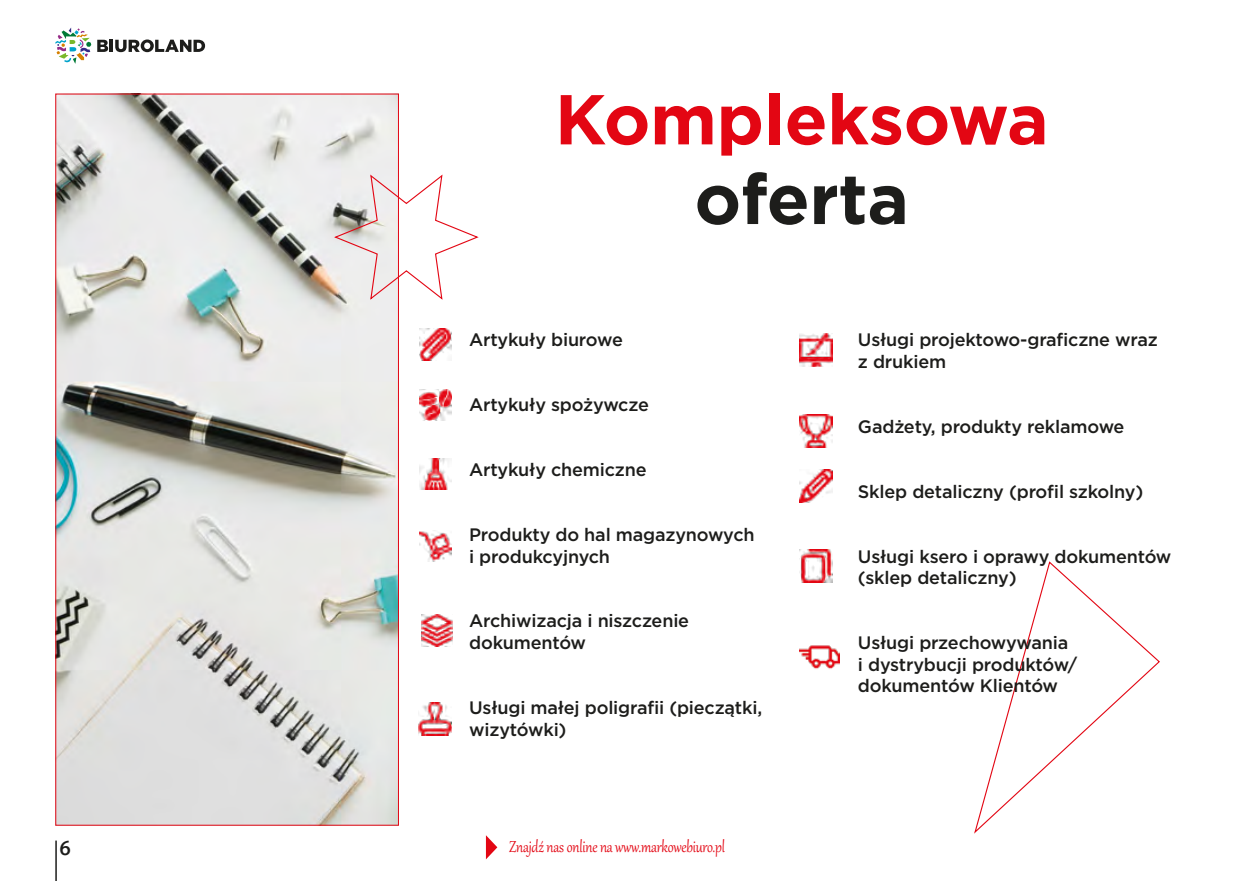
<style>
.page{position:relative;width:1234px;height:881px;background:#fff}
.page>*{position:absolute;margin:0;border:0;box-sizing:border-box;transform-origin:0 0}
.t1{font:700 70.35px "Gotham";letter-spacing:-.005em;color:#e30613}
.t2{font:700 70.35px "Gotham";letter-spacing:-.005em;color:#1d1d1b}
.t3{font:21px "Naomi Sans EFN Medium";color:#1d1d1b}
.t4{font:19.5px "Gabriola";letter-spacing:-.01em;color:#e30613;scale:.85 1}
.t5{font:500 18px/21.6px "Gotham";letter-spacing:-.01em;color:#1d1d1b}
</style>
<div class="page">
<svg style="left:486px;top:835px;width:11px;height:24px"></svg>
<svg style="left:97px;top:39px;width:108px;height:13px"></svg>
<svg style="left:55px;top:28px;width:36px;height:36px"></svg>
<hr style="left:55px;top:840px;width:2px;height:40px;background:#1d1d1b">
<img style="left:57px;top:96px;width:340px;height:727px">
<svg style="left:974px;top:561px;width:186px;height:272px"></svg>
<svg style="left:332px;top:173px;width:147px;height:128px"></svg>
<img style="left:419px;top:329px;width:32px;height:31px">
<img style="left:419px;top:389px;width:32px;height:31px">
<img style="left:419px;top:458px;width:32px;height:31px">
<img style="left:421px;top:614px;width:32px;height:32px">
<img style="left:799px;top:645px;width:40px;height:24px">
<img style="left:799px;top:414px;width:33px;height:33px">
<img style="left:419px;top:530px;width:32px;height:31px">
<img style="left:799px;top:333px;width:33px;height:33px">
<img style="left:799px;top:469px;width:33px;height:33px">
<img style="left:418px;top:702px;width:33px;height:33px">
<img style="left:799px;top:549px;width:33px;height:33px">
<h1 class="t1" style="left:554px;top:73px;width:495px">Kompleksowa</h1>
<h1 class="t2" style="left:694px;top:152px;width:216px">oferta</h1>
<p class="t5" style="left:469px;top:329px;width:155px">Artykuły biurowe</p>
<p class="t5" style="left:469px;top:393px;width:181px">Artykuły spożywcze</p>
<p class="t5" style="left:469px;top:458px;width:179px">Artykuły chemiczne</p>
<p class="t5" style="left:469px;top:523px;width:287px">Produkty do hal magazynowych i produkcyjnych</p>
<p class="t5" style="left:469px;top:609px;width:221px">Archiwizacja i niszczenie dokumentów</p>
<p class="t5" style="left:469px;top:696px;width:294px">Usługi małej poligrafii (pieczątki, wizytówki)</p>
<p class="t3" style="left:60px;top:835px;width:13px">6</p>
<p class="t4" style="left:509px;top:833px;width:255px">Znajdź nas online na www.markowebiuro.pl</p>
<p class="t5" style="left:857px;top:329px;width:301px">Usługi projektowo-graficzne wraz z drukiem</p>
<p class="t5" style="left:857px;top:415px;width:268px">Gadżety, produkty reklamowe</p>
<p class="t5" style="left:857px;top:480px;width:287px">Sklep detaliczny (profil szkolny)</p>
<p class="t5" style="left:857px;top:545px;width:315px">Usługi ksero i oprawy dokumentów (sklep detaliczny)</p>
<p class="t5" style="left:857px;top:631px;width:221px">Usługi przechowywania i dystrybucji produktów/ dokumentów Klientów</p>
</div>
